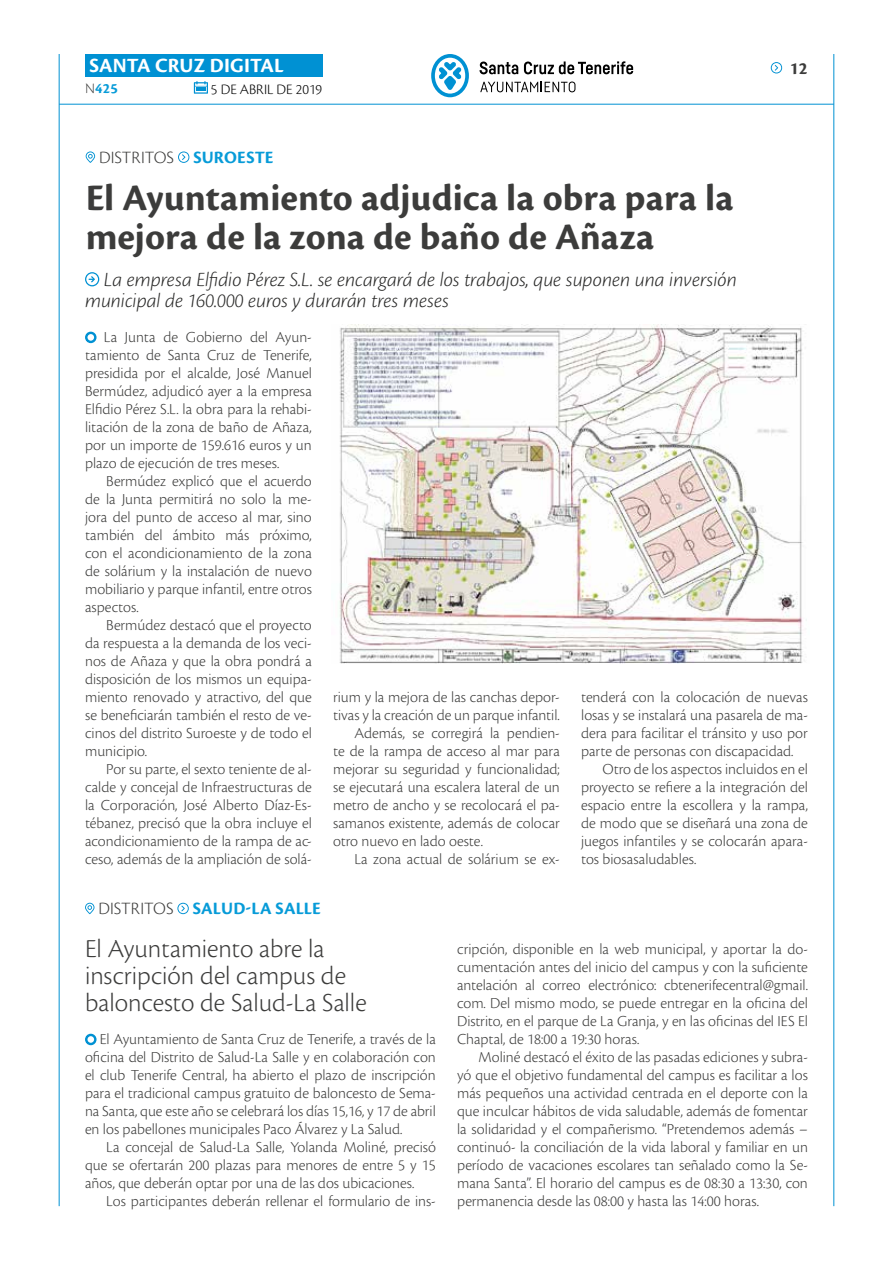
<style>
.page{position:relative;width:893px;height:1263px;background:#fff}
.page>*{position:absolute;margin:0;border:0;box-sizing:border-box;transform-origin:0 0}
.t1{font:700 39px/39px "Cronos Pro";letter-spacing:.005em;color:#3c3c3b}
.t2{font:300 27px/27px "Cronos Pro";color:#3c3c3b}
.t3{font:italic 300 21px/21px "Cronos Pro";letter-spacing:-.005em;color:#282827}
.t4{font:700 21px "Cronos Pro";letter-spacing:.005em;color:#fff}
.t5{font:700 18px "Cronos Pro";letter-spacing:.01em;color:#079bd8}
.t6{font:300 18px "Cronos Pro";letter-spacing:.005em;color:#3c3c3b}
.t7{font:700 18px "Cronos Pro";color:#3c3c3b}
.t8{font:300 15.9px/18px "Cronos Pro";color:#3c3c3b;text-align:justify}
.t9{font:300 15px "Cronos Pro";letter-spacing:.005em;color:#000}
.t10{font:700 15px "Cronos Pro";color:#079bd8}
.s1{font-weight:300;color:#3c3c3b}
.s2{font-weight:700;color:#079bd8}
</style>
<div class="page">
<hr style="left:59px;top:104px;width:775px;height:1px;background:#0091d3">
<div style="left:85px;top:54px;width:238px;height:23px;background:#0091d3"></div>
<svg style="left:194px;top:81px;width:14px;height:13px"></svg>
<hr style="left:59px;top:54px;width:1px;height:1152px;background:#0091d3">
<hr style="left:833px;top:54px;width:1px;height:1152px;background:#0091d3">
<svg style="left:771px;top:62px;width:12px;height:11px"></svg>
<svg style="left:431px;top:54px;width:38px;height:43px"></svg>
<svg style="left:480px;top:62px;width:38px;height:12px"></svg>
<svg style="left:524px;top:61px;width:109px;height:13px"></svg>
<svg style="left:480px;top:82px;width:95px;height:10px"></svg>
<svg style="left:85px;top:331px;width:12px;height:13px"></svg>
<svg style="left:86px;top:151px;width:9px;height:12px"></svg>
<svg style="left:178px;top:151px;width:12px;height:12px"></svg>
<svg style="left:85px;top:272px;width:14px;height:14px"></svg>
<img style="left:339px;top:324px;width:468px;height:340px">
<svg style="left:85px;top:1033px;width:12px;height:13px"></svg>
<svg style="left:85px;top:903px;width:9px;height:11px"></svg>
<svg style="left:177px;top:903px;width:12px;height:11px"></svg>
<h3 class="t4" style="left:89px;top:53px;width:196px">SANTA CRUZ DIGITAL</h3>
<p class="t10" style="left:85px;top:80px;width:34px"><span class="s1">N</span>425</p>
<p class="t9" style="left:211px;top:80px;width:113px">5 DE ABRIL DE 2019</p>
<p class="t6" style="left:99px;top:147px;width:176px">DISTRITOS <span class="s2">SUROESTE</span></p>
<h1 class="t1" style="left:86px;top:179px;width:649px">El Ayuntamiento adjudica la obra para la mejora de la zona de baño de Añaza</h1>
<h3 class="t3" style="left:85px;top:269px;width:653px;text-indent:19px">La empresa Elfidio Pérez S.L. se encargará de los trabajos, que suponen una inversión municipal de 160.000 euros y durarán tres meses</h3>
<p class="t7" style="left:790px;top:58px;width:20px">12</p>
<p class="t8" style="left:85px;top:328px;width:228px;text-indent:19px">La Junta de Gobierno del Ayun&shy;tamiento de Santa Cruz de Tenerife, presidida por el alcalde, José Manuel Bermúdez, adjudicó ayer a la empresa Elfidio Pérez S.L. la obra para la rehabi&shy;litación de la zona de baño de Añaza, por un importe de 159.616 euros y un plazo de ejecución de tres meses.</p>
<p class="t8" style="left:85px;top:472px;width:228px;text-indent:21px">Bermúdez explicó que el acuerdo de la Junta permitirá no solo la me&shy;jora del punto de acceso al mar, sino también del ámbito más próximo, con el acondicionamiento de la zona de solárium y la instalación de nuevo mobiliario y parque infantil, entre otros aspectos.</p>
<p class="t8" style="left:85px;top:616px;width:228px;text-indent:21px">Bermúdez destacó que el proyecto da respuesta a la demanda de los veci&shy;nos de Añaza y que la obra pondrá a disposición de los mismos un equipa&shy;miento renovado y atractivo, del que se beneficiarán también el resto de ve&shy;cinos del distrito Suroeste y de todo el municipio.</p>
<p class="t8" style="left:85px;top:760px;width:228px;text-indent:21px">Por su parte, el sexto teniente de al&shy;calde y concejal de Infraestructuras de la Corporación, José Alberto Díaz-Es&shy;tébanez, precisó que la obra incluye el acondicionamiento de la rampa de ac&shy;ceso, además de la ampliación de solá-</p>
<p class="t8" style="left:333px;top:688px;width:228px">rium y la mejora de las canchas depor-</p>
<p class="t8" style="left:333px;top:706px;width:228px">tivas y la creación de un parque infantil.</p>
<p class="t8" style="left:354px;top:724px;width:207px">Además, se corregirá la pendien-</p>
<p class="t8" style="left:333px;top:742px;width:228px">te de la rampa de acceso al mar para</p>
<p class="t8" style="left:333px;top:760px;width:228px">mejorar su seguridad y funcionalidad;</p>
<p class="t8" style="left:333px;top:778px;width:228px">se ejecutará una escalera lateral de un</p>
<p class="t8" style="left:333px;top:796px;width:228px">metro de ancho y se recolocará el pa-</p>
<p class="t8" style="left:333px;top:814px;width:228px">samanos existente, además de colocar</p>
<p class="t8" style="left:333px;top:832px;width:151px">otro nuevo en lado oeste.</p>
<p class="t8" style="left:354px;top:850px;width:207px">La zona actual de solárium se ex-</p>
<p class="t5" style="left:98px;top:898px;width:224px"><span class="s1">DISTRITOS</span> SALUD-LA SALLE</p>
<p class="t8" style="left:581px;top:688px;width:228px">tenderá con la colocación de nuevas</p>
<p class="t8" style="left:581px;top:706px;width:228px">losas y se instalará una pasarela de ma-</p>
<p class="t8" style="left:581px;top:724px;width:228px">dera para facilitar el tránsito y uso por</p>
<p class="t8" style="left:581px;top:742px;width:214px">parte de personas con discapacidad.</p>
<p class="t8" style="left:602px;top:760px;width:207px">Otro de los aspectos incluidos en el</p>
<p class="t8" style="left:581px;top:778px;width:228px">proyecto se refiere a la integración del</p>
<p class="t8" style="left:581px;top:796px;width:228px">espacio entre la escollera y la rampa,</p>
<p class="t8" style="left:581px;top:814px;width:228px">de modo que se diseñará una zona de</p>
<p class="t8" style="left:581px;top:832px;width:228px">juegos infantiles y se colocarán apara-</p>
<p class="t8" style="left:581px;top:850px;width:117px">tos biosasaludables.</p>
<h2 class="t2" style="left:85px;top:935px;width:283px">El Ayuntamiento abre la inscripción del campus de baloncesto de Salud-La Salle</h2>
<p class="t8" style="left:85px;top:1030px;width:352px;text-indent:15px">El Ayuntamiento de Santa Cruz de Tenerife, a través de la oficina del Distrito de Salud-La Salle y en colaboración con el club Tenerife Central, ha abierto el plazo de inscripción para el tradicional campus gratuito de baloncesto de Sema&shy;na Santa, que este año se celebrará los días 15,16, y 17 de abril en los pabellones municipales Paco Álvarez y La Salud.</p>
<p class="t8" style="left:85px;top:1138px;width:352px;text-indent:21px">La concejal de Salud-La Salle, Yolanda Moliné, precisó que se ofertarán 200 plazas para menores de entre 5 y 15 años, que deberán optar por una de las dos ubicaciones.</p>
<p class="t8" style="left:106px;top:1192px;width:331px">Los participantes deberán rellenar el formulario de ins-</p>
<p class="t8" style="left:457px;top:940px;width:352px">cripción, disponible en la web municipal, y aportar la do&shy;cumentación antes del inicio del campus y con la suficiente antelación al correo electrónico: cbtenerifecentral@gmail. com. Del mismo modo, se puede entregar en la oficina del Distrito, en el parque de La Granja, y en las oficinas del IES El Chaptal, de 18:00 a 19:30 horas.</p>
<p class="t8" style="left:457px;top:1048px;width:352px;text-indent:21px">Moliné destacó el éxito de las pasadas ediciones y subra&shy;yó que el objetivo fundamental del campus es facilitar a los más pequeños una actividad centrada en el deporte con la que inculcar hábitos de vida saludable, además de fomentar la solidaridad y el compañerismo. “Pretendemos además – continuó- la conciliación de la vida laboral y familiar en un período de vacaciones escolares tan señalado como la Se&shy;mana Santa”. El horario del campus es de 08:30 a 13:30, con permanencia desde las 08:00 y hasta las 14:00 horas.</p>
</div>
